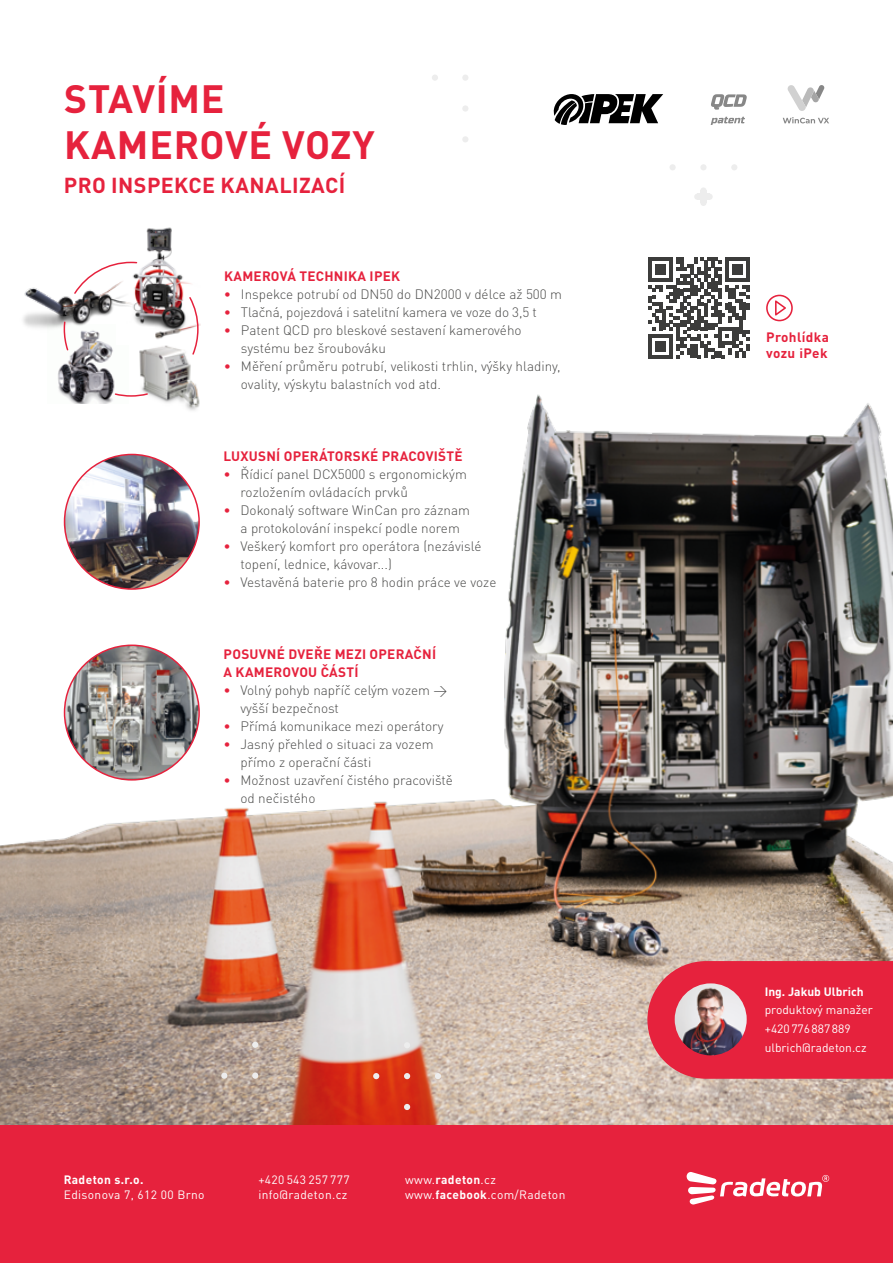
<style>
.page{position:relative;width:893px;height:1263px;background:#fff}
.page>*{position:absolute;margin:0;border:0;box-sizing:border-box;transform-origin:0 0}
.t1{font:700 39px/46px "DIN Pro";letter-spacing:.02em;color:#e6223d}
.t2{font:700 21.45px "DIN Pro";letter-spacing:.02em;color:#e6223d}
.t3{font:300 13.5px/18px "DIN Pro";color:#4a4a49}
.t4{font:700 13.5px/16.2px "DIN Pro";letter-spacing:.02em;color:#e6223d}
.t5{font:12px/15px "DIN Pro";letter-spacing:.025em;color:#fff}
.t6{font:12px/18.6px "DIN Pro";color:#fff}
.t7{font:700 12px "DIN Pro";color:#fff}
.t8{font:700 12px "DIN Pro";letter-spacing:.03em;color:#fff}
.s1{color:#e6223d}
.s2{font-weight:700}
</style>
<div class="page">
<img style="left:0;top:394px;width:893px;height:732px">
<div style="left:0;top:1126px;width:893px;height:137px;background:#e6223d"></div>
<svg style="left:823px;top:394px;width:6px;height:2px"></svg>
<svg style="left:817px;top:414px;width:18px;height:18px"></svg>
<div style="left:823px;top:417px;width:6px;height:12px;background:#fff"></div>
<div style="left:820px;top:420px;width:12px;height:6px;background:#fff"></div>
<svg style="left:731px;top:164px;width:6px;height:6px"></svg>
<svg style="left:700px;top:164px;width:6px;height:6px"></svg>
<div style="left:669px;top:164px;width:7px;height:6px;background:#ededed;border-radius:50%"></div>
<div style="left:706px;top:194px;width:7px;height:6px;background:#ededed;border-radius:50%"></div>
<svg style="left:694px;top:194px;width:12px;height:12px"></svg>
<div style="left:700px;top:187px;width:6px;height:7px;background:#ededed;border-radius:50%"></div>
<div style="left:700px;top:191px;width:6px;height:12px;background:#ededed"></div>
<div style="left:697px;top:194px;width:13px;height:6px;background:#ededed"></div>
<svg style="left:462px;top:136px;width:6px;height:6px"></svg>
<div style="left:462px;top:105px;width:6px;height:7px;background:#ededed;border-radius:50%"></div>
<svg style="left:432px;top:75px;width:6px;height:6px"></svg>
<svg style="left:462px;top:75px;width:6px;height:6px"></svg>
<div style="left:221px;top:1072px;width:6px;height:7px;background:#ededed;border-radius:50%"></div>
<div style="left:252px;top:1072px;width:6px;height:7px;background:#ededed;border-radius:50%"></div>
<svg style="left:252px;top:1042px;width:6px;height:6px"></svg>
<svg style="left:373px;top:1073px;width:6px;height:6px"></svg>
<svg style="left:404px;top:1073px;width:6px;height:6px"></svg>
<svg style="left:435px;top:1073px;width:6px;height:6px"></svg>
<svg style="left:404px;top:1042px;width:6px;height:6px"></svg>
<svg style="left:404px;top:1104px;width:6px;height:6px"></svg>
<img style="left:65px;top:454px;width:134px;height:135px;border-radius:67px">
<img style="left:65px;top:645px;width:134px;height:135px;border-radius:67px">
<svg style="left:648px;top:257px;width:101px;height:101px"></svg>
<img style="left:48px;top:348px;width:81px;height:55px">
<img style="left:130px;top:345px;width:92px;height:67px">
<img style="left:144px;top:227px;width:57px;height:112px">
<img style="left:23px;top:267px;width:121px;height:81px">
<svg style="left:114px;top:392px;width:35px;height:5px"></svg>
<svg style="left:188px;top:296px;width:11px;height:60px"></svg>
<svg style="left:63px;top:321px;width:6px;height:31px"></svg>
<svg style="left:73px;top:261px;width:65px;height:34px"></svg>
<svg style="left:766px;top:295px;width:27px;height:26px"></svg>
<svg style="left:711px;top:94px;width:36px;height:16px"></svg>
<svg style="left:711px;top:117px;width:34px;height:8px"></svg>
<svg style="left:554px;top:94px;width:109px;height:31px"></svg>
<svg style="left:783px;top:117px;width:46px;height:6px"></svg>
<svg style="left:787px;top:85px;width:38px;height:26px"></svg>
<svg style="left:647px;top:961px;width:246px;height:118px;background:#e42c44"></svg>
<img style="left:675px;top:983px;width:72px;height:72px;border-radius:36px">
<svg style="left:687px;top:1172px;width:142px;height:32px"></svg>
<h1 class="t1" style="left:64px;top:71px;width:312px">STAVÍME<br>KAMEROVÉ VOZY</h1>
<h2 class="t2" style="left:64px;top:167px;width:283px">PRO INSPEKCE KANALIZACÍ</h2>
<p class="t4" style="left:224px;top:266px;width:178px">KAMEROVÁ TECHNIKA IPEK</p>
<p class="t3" style="left:224px;top:284px;width:340px"><span class="s1">•</span> Inspekce potrubí od DN50 do DN2000 v délce až 500 m</p>
<p class="t3" style="left:224px;top:302px;width:314px"><span class="s1">•</span> Tlačná, pojezdová i satelitní kamera ve voze do 3,5 t</p>
<p class="t3" style="left:241px;top:320px;width:282px;text-indent:-17px"><span class="s1">•</span> Patent QCD pro bleskové sestavení kamerového systému bez šroubováku</p>
<p class="t3" style="left:241px;top:356px;width:321px;text-indent:-17px"><span class="s1">•</span> Měření průměru potrubí, velikosti trhlin, výšky hladiny, ovality, výskytu balastních vod atd.</p>
<p class="t4" style="left:224px;top:446px;width:241px">LUXUSNÍ OPERÁTORSKÉ PRACOVIŠTĚ</p>
<p class="t3" style="left:240px;top:464px;width:228px;text-indent:-17px"><span class="s1">•</span> Řídicí panel DCX5000 s ergonomickým rozložením ovládacích prvků</p>
<p class="t3" style="left:223px;top:500px;width:248px;text-align:center"><span class="s1">•</span> Dokonalý software WinCan pro záznam a protokolování inspekcí podle norem</p>
<p class="t3" style="left:240px;top:536px;width:243px;text-indent:-17px"><span class="s1">•</span> Veškerý komfort pro operátora (nezávislé topení, lednice, kávovar...)</p>
<p class="t3" style="left:223px;top:572px;width:274px"><span class="s1">•</span> Vestavěná baterie pro 8 hodin práce ve voze</p>
<p class="t4" style="left:224px;top:643px;width:214px;line-height:18px">POSUVNÉ DVEŘE MEZI OPERAČNÍ<br>A KAMEROVOU ČÁSTÍ</p>
<p class="t3" style="left:240px;top:680px;width:208px;text-indent:-17px"><span class="s1">•</span> Volný pohyb napříč celým vozem → vyšší bezpečnost</p>
<p class="t3" style="left:223px;top:716px;width:222px"><span class="s1">•</span> Přímá komunikace mezi operátory</p>
<p class="t3" style="left:240px;top:734px;width:195px;text-indent:-17px"><span class="s1">•</span> Jasný přehled o situaci za vozem přímo z operační části</p>
<p class="t3" style="left:240px;top:770px;width:214px;text-indent:-17px"><span class="s1">•</span> Možnost uzavření čistého pracoviště od nečistého</p>
<p class="t8" style="left:64px;top:1170px;width:81px">Radeton s.r.o.</p>
<p class="t5" style="left:64px;top:1186px;width:142px">Edisonova 7, 612 00 Brno</p>
<p class="t5" style="left:258px;top:1171px;width:93px">+420 543 257 777 info@radeton.cz</p>
<p class="t5" style="left:405px;top:1171px;width:162px">www.<span class="s2">radeton</span>.cz www.<span class="s2">facebook</span>.com/Radeton</p>
<p class="t4" style="left:766px;top:328px;width:64px">Prohlídka vozu iPek</p>
<p class="t7" style="left:765px;top:981px;width:101px">Ing. Jakub Ulbrich</p>
<p class="t6" style="left:765px;top:999px;width:110px">produktový manažer +420776887889 ulbrich@radeton.cz</p>
</div>
